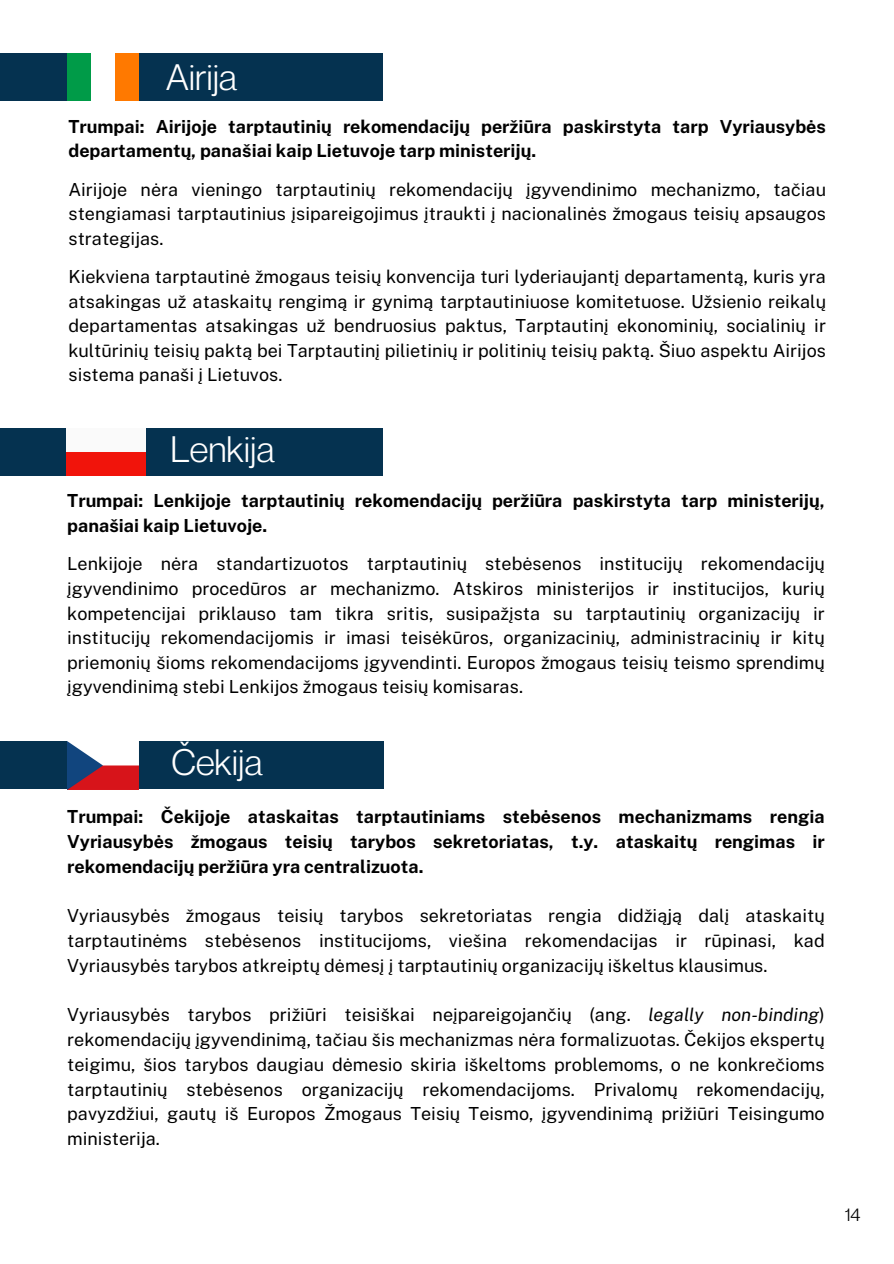
<style>
.page{position:relative;width:894px;height:1264px;background:#fff}
.page>*{position:absolute;margin:0;border:0;box-sizing:border-box;transform-origin:0 0}
.t1{font:36px "Neue Montreal";color:#fff}
.t2{font:18px/24.5px "Public Sans";color:#000;text-align:justify}
.t3{font:700 18px/24.5px "Public Sans";color:#000}
.t4{font:18px "Neue Montreal";color:#000}
.s1{font-style:italic}
</style>
<div class="page">
<div style="left:0;top:54px;width:383px;height:47px;background:#053250"></div>
<div style="left:68px;top:54px;width:23px;height:47px;background:#009b48"></div>
<div style="left:91px;top:54px;width:24px;height:47px;background:#fff"></div>
<div style="left:115px;top:54px;width:23px;height:47px;background:#ff7900"></div>
<div style="left:0;top:428px;width:382px;height:47px;background:#053250"></div>
<img style="left:67px;top:428px;width:78px;height:47px">
<div style="left:1px;top:742px;width:383px;height:47px;background:#053250"></div>
<img style="left:67px;top:742px;width:71px;height:47px">
<h1 class="t1" style="left:166px;top:55px;width:73px">Airija</h1>
<p class="t3" style="left:68px;top:114px;width:758px">Trumpai: Airijoje tarptautinių rekomendacijų peržiūra paskirstyta tarp Vyriausybės departamentų, panašiai kaip Lietuvoje tarp ministerijų.</p>
<p class="t2" style="left:68px;top:177px;width:758px">Airijoje nėra vieningo tarptautinių rekomendacijų įgyvendinimo mechanizmo, tačiau stengiamasi tarptautinius įsipareigojimus įtraukti į nacionalinės žmogaus teisių apsaugos strategijas.</p>
<p class="t2" style="left:68px;top:264px;width:758px">Kiekviena tarptautinė žmogaus teisių konvencija turi lyderiaujantį departamentą, kuris yra atsakingas už ataskaitų rengimą ir gynimą tarptautiniuose komitetuose. Užsienio reikalų departamentas atsakingas už bendruosius paktus, Tarptautinį ekonominių, socialinių ir kultūrinių teisių paktą bei Tarptautinį pilietinių ir politinių teisių paktą. Šiuo aspektu Airijos sistema panaši į Lietuvos.</p>
<h1 class="t1" style="left:170px;top:426px;width:106px">Lenkija</h1>
<p class="t3" style="left:67px;top:488px;width:758px">Trumpai: Lenkijoje tarptautinių rekomendacijų peržiūra paskirstyta tarp ministerijų, panašiai kaip Lietuvoje.</p>
<p class="t2" style="left:67px;top:551px;width:758px">Lenkijoje nėra standartizuotos tarptautinių stebėsenos institucijų rekomendacijų įgyvendinimo procedūros ar mechanizmo. Atskiros ministerijos ir institucijos, kurių kompetencijai priklauso tam tikra sritis, susipažįsta su tarptautinių organizacijų ir institucijų rekomendacijomis ir imasi teisėkūros, organizacinių, administracinių ir kitų priemonių šioms rekomendacijoms įgyvendinti. Europos žmogaus teisių teismo sprendimų įgyvendinimą stebi Lenkijos žmogaus teisių komisaras.</p>
<h1 class="t1" style="left:171px;top:740px;width:93px">Čekija</h1>
<p class="t3" style="left:67px;top:804px;width:758px;text-align:justify">Trumpai: Čekijoje ataskaitas tarptautiniams stebėsenos mechanizmams rengia Vyriausybės žmogaus teisių tarybos sekretoriatas, t.y. ataskaitų rengimas ir rekomendacijų peržiūra yra centralizuota.</p>
<p class="t2" style="left:67px;top:903px;width:758px">Vyriausybės žmogaus teisių tarybos sekretoriatas rengia didžiąją dalį ataskaitų tarptautinėms stebėsenos institucijoms, viešina rekomendacijas ir rūpinasi, kad Vyriausybės tarybos atkreiptų dėmesį į tarptautinių organizacijų iškeltus klausimus.</p>
<p class="t2" style="left:67px;top:1002px;width:758px">Vyriausybės tarybos prižiūri teisiškai neįpareigojančių (ang. <span class="s1">legally non-binding</span>) rekomendacijų įgyvendinimą, tačiau šis mechanizmas nėra formalizuotas. Čekijos ekspertų teigimu, šios tarybos daugiau dėmesio skiria iškeltoms problemoms, o ne konkrečioms tarptautinių stebėsenos organizacijų rekomendacijoms. Privalomų rekomendacijų, pavyzdžiui, gautų iš Europos Žmogaus Teisių Teismo, įgyvendinimą prižiūri Teisingumo ministerija.</p>
<p class="t4" style="left:844px;top:1202px;width:17px">14</p>
</div>
